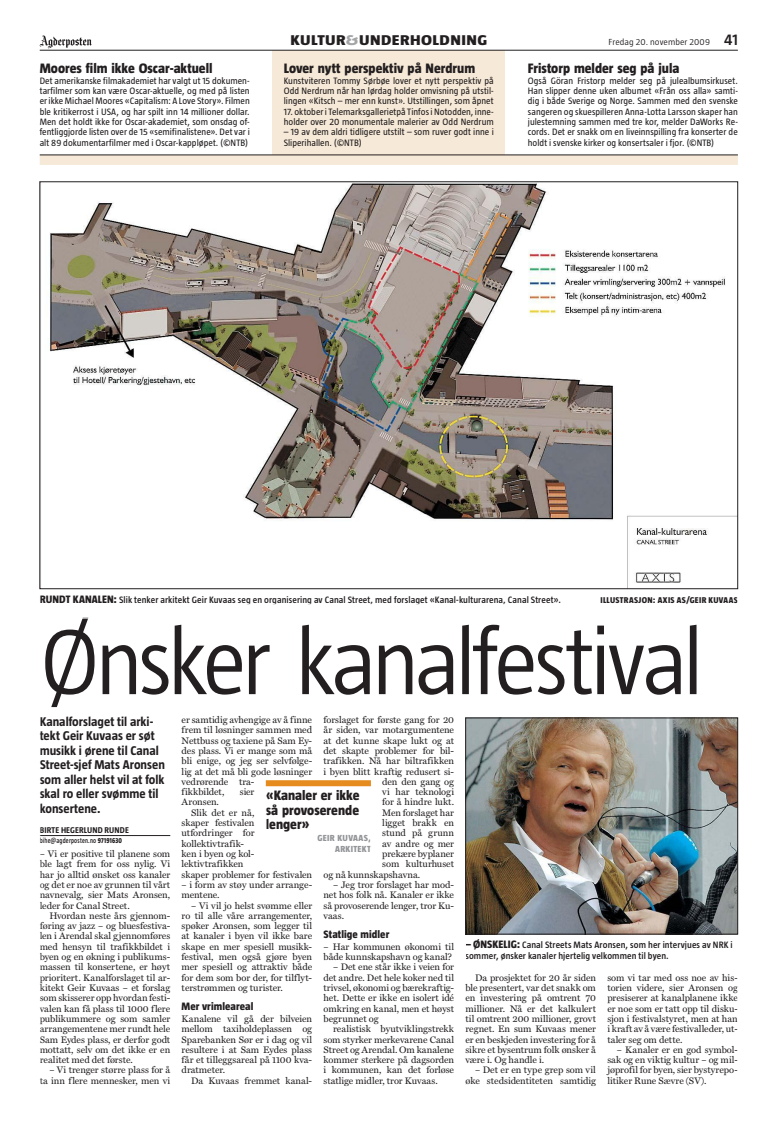
<style>
.page{position:relative;width:781px;height:1129px;background:#fff}
.page>*{position:absolute;margin:0;border:0;box-sizing:border-box;transform-origin:0 0}
.t1{font:300 95px "Taz";letter-spacing:-.045em;color:#231f20}
.t2{font:800 14.5px "Taz";letter-spacing:.025em;color:#231f20;scale:1.2 1}
.t3{font:800 14px/14.5px "Taz";color:#231f20;text-align:justify}
.t4{font:700 13px/14.5px "Taz";color:#231f20}
.t5{font:800 11px "Taz";letter-spacing:.01em;color:#231f20}
.t6{font:9.5px/10.3px "Miller Text";letter-spacing:-.005em;color:#231f20;text-align:justify}
.t7{font:9.5px/10.3px "Taz";color:#231f20;text-align:justify}
.t8{font:600 9.5px/11px "Taz";letter-spacing:.01em;color:#231f20}
.t9{font:300 9px "Taz";letter-spacing:.01em;color:#231f20;scale:1.05 1}
.t10{font:800 9px/11.4px "Taz";letter-spacing:.035em;color:#939598;text-align:right}
.t11{font:800 8.6px "Taz";letter-spacing:.035em;color:#231f20}
.t12{font:700 8.6px "Taz";letter-spacing:.015em;color:#231f20}
.t13{font:600 7.5px "Taz";letter-spacing:.03em;color:#231f20;scale:.8 1}
.s1{color:#a4a5a7}
.s2{font-weight:600;font-size:16px}
.s3{font-weight:800;font-size:11px}
.s4{font-weight:800}
</style>
<div class="page">
<svg style="left:40px;top:35px;width:52px;height:13px"></svg>
<div style="left:272px;top:50px;width:233px;height:109px;background:#f6e9d7"></div>
<hr style="left:40px;top:835px;width:130px;height:1px;background:#231f20">
<img style="left:47px;top:183px;width:688px;height:403px">
<img style="left:467px;top:719px;width:268px;height:213px">
<div style="left:465px;top:717px;width:272px;height:217px;border:1px solid #231f20"></div>
<div style="left:266px;top:780px;width:104px;height:6px;background:#e68b1d"></div>
<div style="left:40px;top:155px;width:697px;height:10px;background:#f6e9d7"></div>
<hr style="left:40px;top:155px;width:697px;height:1px;background:#231f20">
<hr style="left:40px;top:50px;width:697px;height:1px;background:#231f20">
<h3 class="t3" style="left:40px;top:62px;width:174px">Moores film ikke Oscar-aktuell</h3>
<p class="t7" style="left:40px;top:76px;width:211px">Det amerikanske filmakademiet har valgt ut 15 dokumen&shy;tarfilmer som kan være Oscar-aktuelle, og med på listen er ikke Michael Moores «Capitalism: A Love Story». Filmen ble kritikerrost i USA, og har spilt inn 14 millioner dollar.<br>Men det holdt ikke for Oscar-akademiet, som onsdag of&shy;fentliggjorde listen over de 15 «semifinalistene». Det var i alt 89 dokumentarfilmer med i Oscar-kappløpet. (©NTB)</p>
<h2 class="t2" style="left:290px;top:35px;width:165px">KULTUR<span class="s1">&amp;</span>UNDERHOLDNING</h2>
<h3 class="t3" style="left:283px;top:62px;width:193px">Lover nytt perspektiv på Nerdrum</h3>
<p class="t7" style="left:283px;top:76px;width:211px">Kunstviteren Tommy Sørbøe lover et nytt perspektiv på Odd Nerdrum når han lørdag holder omvisning på utstil&shy;lingen «Kitsch – mer enn kunst». Utstillingen, som åpnet</p>
<p class="t7" style="left:283px;top:107px;width:211px">17. oktober i Telemarksgallerietpå Tinfos i Notodden, inne&shy;holder over 20 monumentale malerier av Odd Nerdrum</p>
<p class="t7" style="left:283px;top:128px;width:211px">– 19 av dem aldri tidligere utstilt – som ruver godt inne i<br>Sliperihallen. (©NTB)</p>
<p class="t9" style="left:608px;top:39px;width:125px">Fredag 20. november 2009 <span class="s2">41</span></p>
<p class="t7" style="left:527px;top:76px;width:211px">Også Göran Fristorp melder seg på julealbumsirkuset.<br>Han slipper denne uken albumet «Från oss alla» samti&shy;dig i både Sverige og Norge. Sammen med den svenske sangeren og skuespilleren Anna-Lotta Larsson skaper han julestemning sammen med tre kor, melder DaWorks Re&shy;cords. Det er snakk om en liveinnspilling fra konserter de holdt i svenske kirker og konsertsaler i fjor. (©NTB)</p>
<h3 class="t3" style="left:527px;top:62px;width:153px">Fristorp melder seg på jula</h3>
<p class="t8" style="left:40px;top:595px;width:522px"><span class="s3">RUNDT KANALEN:</span> Slik tenker arkitekt Geir Kuvaas seg en organisering av Canal Street, med forslaget «Kanal-kulturarena, Canal Street».</p>
<p class="t11" style="left:600px;top:596px;width:139px">ILLUSTRASJON: AXIS AS/GEIR KUVAAS</p>
<h1 class="t1" style="left:40px;top:626px;width:665px">Ønsker kanalfestival</h1>
<h3 class="t4" style="left:40px;top:715px;width:127px">Kanalforslaget til arki&shy;tekt Geir Kuvaas er søt musikk i ørene til Canal<br>Street-sjef Mats Aronsen som aller helst vil at folk skal ro eller svømme til konsertene.</h3>
<p class="t12" style="left:40px;top:826px;width:91px">BIRTE HEGERLUND RUNDE</p>
<p class="t13" style="left:40px;top:837px;width:104px">bihe@agderposten.no <span class="s4">97191630</span></p>
<p class="t6" style="left:40px;top:848px;width:132px">– Vi er positive til planene som ble lagt frem for oss nylig. Vi har jo alltid ønsket oss kanaler og det er noe av grunnen til vårt navnevalg, sier Mats Aronsen, leder for Canal Street.</p>
<p class="t6" style="left:40px;top:910px;width:132px;text-indent:10px">Hvordan neste års gjennom&shy;føring av jazz – og bluesfestiva&shy;len i Arendal skal gjennomføres med hensyn til trafikkbildet i byen og en økning i publikums&shy;massen til konsertene, er høyt prioritert. Kanalforslaget til ar&shy;kitekt Geir Kuvaas – et forslag som skisserer opp hvordan festi&shy;valen kan få plass til 1000 flere publikummere og som samler arrangementene mer rundt hele Sam Eydes plass, er derfor godt mottatt, selv om det ikke er en realitet med det første.</p>
<p class="t6" style="left:40px;top:1065px;width:132px;text-align:right">– Vi trenger større plass for å ta inn flere mennesker, men vi</p>
<p class="t6" style="left:181px;top:714px;width:132px;text-align:left">er samtidig avhengige av å finne frem til løsninger sammen med<br>Nettbuss og taxiene på Sam Ey&shy;des plass. Vi er mange som må bli enige, og jeg ser selvfølge&shy;lig at det må bli gode løsninger vedrørende tra-<br>fikkbildet,</p>
<p class="t6" style="left:323px;top:714px;width:132px">forslaget for første gang for 20</p>
<p class="t6" style="left:323px;top:725px;width:132px">år siden, var motargumentene</p>
<p class="t6" style="left:323px;top:735px;width:132px">at det kunne skape lukt og at</p>
<p class="t6" style="left:323px;top:745px;width:132px">det skapte problemer for bil-</p>
<p class="t6" style="left:323px;top:756px;width:132px">trafikken. Nå har biltrafikken</p>
<p class="t6" style="left:323px;top:766px;width:132px">i byen blitt kraftig redusert si-</p>
<p class="t6" style="left:382px;top:776px;width:73px">den den gang og</p>
<p class="t6" style="left:382px;top:786px;width:73px">vi har teknologi</p>
<p class="t6" style="left:382px;top:797px;width:73px">for å hindre lukt.</p>
<p class="t6" style="left:382px;top:807px;width:73px">Men forslaget har</p>
<p class="t6" style="left:382px;top:817px;width:73px">ligget brakk en</p>
<p class="t6" style="left:382px;top:828px;width:73px">stund på grunn</p>
<p class="t6" style="left:382px;top:838px;width:73px">av andre og mer</p>
<p class="t6" style="left:382px;top:848px;width:73px">prekære byplaner</p>
<p class="t6" style="left:382px;top:859px;width:73px">som kulturhuset</p>
<p class="t6" style="left:323px;top:869px;width:98px">og nå kunnskapshavna.</p>
<p class="t6" style="left:323px;top:879px;width:132px;text-indent:10px">– Jeg tror forslaget har mod&shy;net hos folk nå. Kanaler er ikke så provoserende lenger, tror Ku&shy;vaas.</p>
<p class="t5" style="left:323px;top:929px;width:67px">Statlige midler</p>
<p class="t6" style="left:323px;top:941px;width:132px">– Har kommunen økonomi til både kunnskapshavn og kanal?</p>
<p class="t6" style="left:323px;top:962px;width:132px;text-indent:10px">– Det ene står ikke i veien for det andre. Det hele koker ned til trivsel, økonomi og bærekraftig&shy;het. Dette er ikke en isolert idé omkring en kanal, men et høyst begrunnet og</p>
<p class="t6" style="left:323px;top:1023px;width:132px;text-indent:10px">realistisk byutviklingstrekk som styrker merkevarene Canal Street og Arendal. Om kanalene kommer sterkere på dagsorden i kommunen, kan det forløse statlige midler, tror Kuvaas.</p>
<p class="t6" style="left:240px;top:786px;width:16px">sier</p>
<h3 class="t3" style="left:266px;top:789px;width:95px">«Kanaler er ikke så provoserende lenger»</h3>
<p class="t10" style="left:317px;top:832px;width:55px">GEIR KUVAAS,<br>ARKITEKT</p>
<p class="t6" style="left:181px;top:797px;width:39px">Aronsen.</p>
<p class="t6" style="left:191px;top:807px;width:65px">Slik det er nå,</p>
<p class="t6" style="left:181px;top:817px;width:74px">skaper festivalen</p>
<p class="t6" style="left:181px;top:828px;width:74px">utfordringer for</p>
<p class="t6" style="left:181px;top:838px;width:64px">kollektivtrafik-</p>
<p class="t6" style="left:181px;top:848px;width:74px">ken i byen og kol-</p>
<p class="t6" style="left:181px;top:859px;width:63px">lektivtrafikken</p>
<p class="t6" style="left:181px;top:869px;width:132px">skaper problemer for festivalen</p>
<p class="t6" style="left:181px;top:879px;width:132px">– i form av støy under arrange&shy;mentene.</p>
<p class="t6" style="left:181px;top:900px;width:132px;text-indent:10px">– Vi vil jo helst svømme eller ro til alle våre arrangementer, spøker Aronsen, som legger til at kanaler i byen vil ikke bare skape en mer spesiell musikk&shy;festival, men også gjøre byen mer spesiell og attraktiv både for dem som bor der, for tilflyt&shy;terstrømmen og turister.</p>
<p class="t5" style="left:181px;top:1002px;width:73px">Mer vrimleareal</p>
<p class="t6" style="left:181px;top:1013px;width:132px">Kanalene vil gå der bilveien mellom taxiholdeplassen og Sparebanken Sør er i dag og vil resultere i at Sam Eydes plass får et tilleggsareal på 1100 kva&shy;dratmeter.</p>
<p class="t6" style="left:191px;top:1075px;width:122px">Da Kuvaas fremmet kanal-</p>
<p class="t8" style="left:465px;top:940px;width:268px"><span class="s3">– ØNSKELIG:</span> Canal Streets Mats Aronsen, som her intervjues av NRK i sommer, ønsker kanaler hjertelig velkommen til byen.</p>
<p class="t6" style="left:465px;top:972px;width:132px;text-indent:10px">Da prosjektet for 20 år siden ble presentert, var det snakk om en investering på omtrent 70 millioner. Nå er det kalkulert til omtrent 200 millioner, grovt regnet. En sum Kuvaas mener er en beskjeden investering for å sikre et bysentrum folk ønsker å være i. Og handle i.</p>
<p class="t6" style="left:465px;top:1065px;width:132px;text-align:right">– Det er en type grep som vil øke stedsidentiteten samtidig</p>
<p class="t6" style="left:607px;top:972px;width:132px">som vi tar med oss noe av his&shy;torien videre, sier Aronsen og presiserer at kanalplanene ikke er noe som er tatt opp til disku&shy;sjon i festivalstyret, men at han i kraft av å være festivalleder, ut&shy;taler seg om dette.</p>
<p class="t6" style="left:607px;top:1044px;width:132px;text-indent:10px">– Kanaler er en god symbol&shy;sak og en viktig kultur – og mil&shy;jøprofil for byen, sier bystyrepo&shy;litiker Rune Sævre (SV).</p>
</div>
